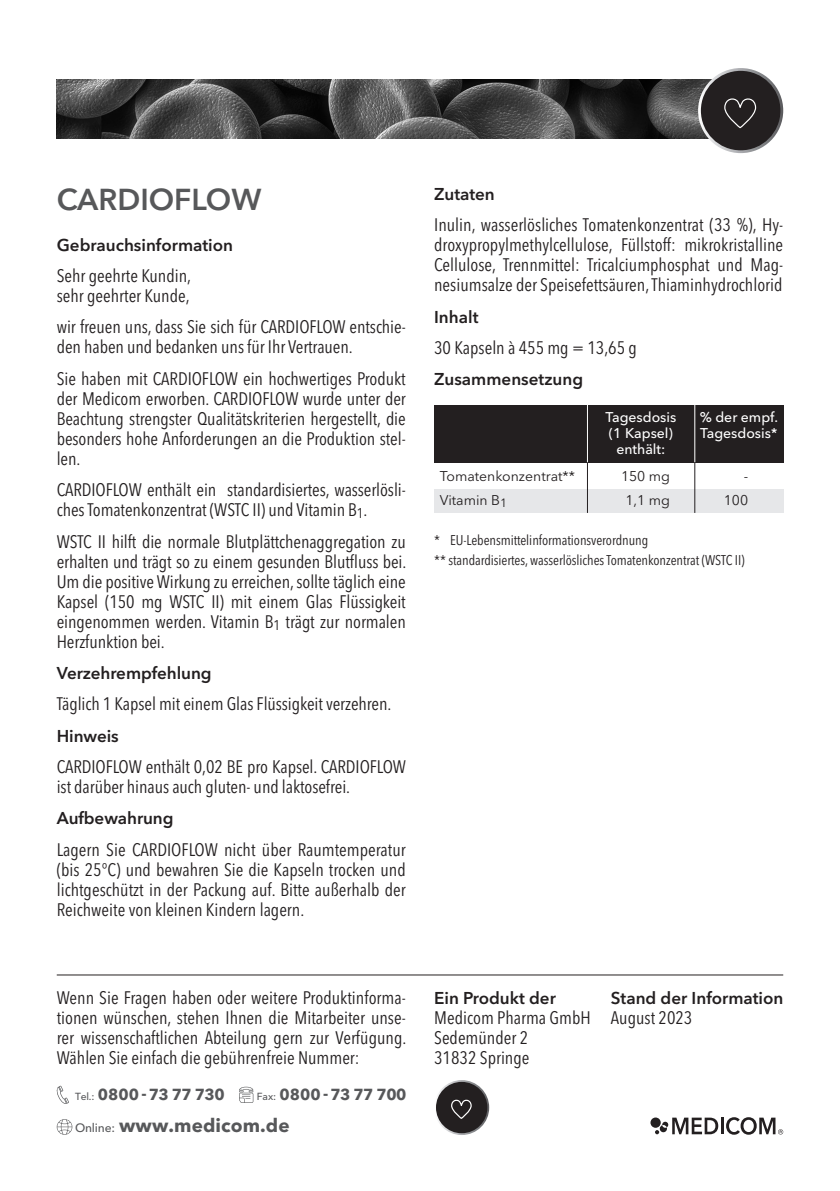
<style>
.page{position:relative;width:840px;height:1191px;background:#fff}
.page>*{position:absolute;margin:0;border:0;box-sizing:border-box;transform-origin:0 0}
.t1{font:600 30px "Avenir Next LT Pro";color:#57585a}
.t2{font:700 18.8px "Avenir Next LT Pro";letter-spacing:.005em;color:#57585a}
.Texto_Avenir_9pt__10_inter{font:condensed 18px/20px "Avenir Next LT Pro";letter-spacing:-.005em;color:#231f20}
.Texto_Avenir_9pt__12_inter{font:condensed 18px/20px "Avenir Next LT Pro";letter-spacing:-.005em;color:#231f20}
.Texto_Avenir_9pt__10_inter-2{font:600 17px "Avenir Next LT Pro";color:#231f20}
.Texto_Avenir_9pt__12_inter-2{font:600 17px "Avenir Next LT Pro";color:#231f20}
.t3{font:700 15.8px "Avenir Next LT Pro";letter-spacing:-.03em;color:#57585a}
.Texto_Avenir_9pt__12_inter-3{font:condensed 14px/20px "Avenir Next LT Pro";letter-spacing:-.005em;color:#231f20}
.t4{font:500 14px/16px "Avenir Next LT Pro";color:#fff;text-align:center}
.t5{font:14px "Avenir Next LT Pro";color:#231f20}
.s1{font-weight:500;font-size:10.2px}
.s2{font-weight:500;font-size:12px}
</style>
<div class="page">
<img style="left:57px;top:79px;width:653px;height:60px">
<svg style="left:697px;top:68px;width:85px;height:85px"></svg>
<div style="left:700px;top:71px;width:80px;height:79px;background:#231f20;border-radius:50%"></div>
<svg style="left:724px;top:98px;width:32px;height:31px"></svg>
<div style="left:434px;top:489px;width:348px;height:24px;background:#e6e7e9"></div>
<div style="left:434px;top:405px;width:348px;height:57px;background:#231f20"></div>
<hr style="left:586px;top:462px;width:1px;height:51px;background:#231f20">
<hr style="left:586px;top:405px;width:1px;height:57px;background:#fff">
<hr style="left:694px;top:462px;width:1px;height:51px;background:#231f20">
<hr style="left:694px;top:405px;width:1px;height:57px;background:#fff">
<hr style="left:57px;top:974px;width:725px;height:1px;background:#231f20">
<svg style="left:434px;top:1080px;width:55px;height:55px"></svg>
<div style="left:436px;top:1081px;width:51px;height:52px;background:#231f20;border-radius:50%"></div>
<svg style="left:451px;top:1099px;width:20px;height:20px"></svg>
<svg style="left:56px;top:1085px;width:13px;height:19px"></svg>
<svg style="left:57px;top:1119px;width:15px;height:15px"></svg>
<svg style="left:239px;top:1086px;width:14px;height:17px"></svg>
<svg style="left:650px;top:1117px;width:10px;height:10px"></svg>
<svg style="left:654px;top:1117px;width:63px;height:17px"></svg>
<hr style="left:720px;top:1117px;width:3px;height:17px;background:#231f20">
<svg style="left:726px;top:1117px;width:56px;height:17px"></svg>
<p class="t1" style="left:57px;top:181px;width:206px">CARDIOFLOW</p>
<p class="Texto_Avenir_9pt__10_inter-2" style="left:57px;top:234px;width:178px">Gebrauchsinformation</p>
<p class="Texto_Avenir_9pt__10_inter" style="left:57px;top:266px;width:136px">Sehr geehrte Kundin, sehr geehrter Kunde,</p>
<p class="Texto_Avenir_9pt__10_inter" style="left:57px;top:317px;width:350px">wir freuen uns, dass Sie sich für CARDIOFLOW entschie&shy;den haben und bedanken uns für Ihr Vertrauen.</p>
<p class="Texto_Avenir_9pt__10_inter" style="left:57px;top:368px;width:350px;text-align:justify">Sie haben mit CARDIOFLOW ein hochwertiges Produkt der Medicom erworben. CARDIOFLOW wurde unter der Beachtung strengster Qualitätskriterien hergestellt, die besonders hohe Anforderungen an die Produktion stel&shy;len.</p>
<p class="Texto_Avenir_9pt__10_inter" style="left:57px;top:480px;width:350px">CARDIOFLOW enthält ein standardisiertes, wasserlösli&shy;ches Tomatenkonzentrat (WSTC II) und Vitamin B<sub>1</sub>.</p>
<p class="Texto_Avenir_9pt__10_inter" style="left:57px;top:531px;width:351px;text-align:justify">WSTC II hilft die normale Blutplättchenaggregation zu erhalten und trägt so zu einem gesunden Blutfluss bei.<br>Um die positive Wirkung zu erreichen, sollte täglich eine Kapsel (150 mg WSTC II) mit einem Glas Flüssigkeit eingenommen werden. Vitamin B<sub>1</sub> trägt zur normalen Herzfunktion bei.</p>
<p class="Texto_Avenir_9pt__10_inter-2" style="left:57px;top:662px;width:156px">Verzehrempfehlung</p>
<p class="Texto_Avenir_9pt__10_inter" style="left:57px;top:694px;width:336px">Täglich 1 Kapsel mit einem Glas Flüssigkeit verzehren.</p>
<p class="Texto_Avenir_9pt__10_inter-2" style="left:57px;top:725px;width:64px">Hinweis</p>
<p class="Texto_Avenir_9pt__12_inter" style="left:57px;top:756px;width:350px">CARDIOFLOW enthält 0,02 BE pro Kapsel. CARDIOFLOW ist darüber hinaus auch gluten- und laktosefrei.</p>
<p class="Texto_Avenir_9pt__10_inter-2" style="left:57px;top:808px;width:118px">Aufbewahrung</p>
<p class="Texto_Avenir_9pt__12_inter" style="left:57px;top:839px;width:350px;text-align:justify">Lagern Sie CARDIOFLOW nicht über Raumtemperatur (bis 25°C) und bewahren Sie die Kapseln trocken und lichtgeschützt in der Packung auf. Bitte außerhalb der Reichweite von kleinen Kindern lagern.</p>
<p class="Texto_Avenir_9pt__10_inter" style="left:57px;top:988px;width:351px;text-align:justify">Wenn Sie Fragen haben oder weitere Produktinforma&shy;tionen wünschen, stehen Ihnen die Mitarbeiter unse&shy;rer wissenschaftlichen Abteilung gern zur Verfügung.<br>Wählen Sie einfach die gebührenfreie Nummer:</p>
<p class="t3" style="left:75px;top:1085px;width:151px"><span class="s1">Tel.:</span> 0800 -73 77 730</p>
<p class="t2" style="left:75px;top:1113px;width:216px"><span class="s2">Online:</span> www.medicom.de</p>
<p class="t3" style="left:257px;top:1085px;width:151px"><span class="s1">Fax:</span> 0800 -73 77 700</p>
<p class="Texto_Avenir_9pt__12_inter-2" style="left:434px;top:184px;width:62px">Zutaten</p>
<p class="Texto_Avenir_9pt__10_inter" style="left:434px;top:215px;width:350px;text-align:justify">Inulin, wasserlösliches Tomatenkonzentrat (33 %), Hy&shy;droxypropylmethylcellulose, Füllstoff: mikrokristalline Cellulose, Trennmittel: Tricalciumphosphat und Mag&shy;nesiumsalze der Speisefettsäuren, Thiaminhydrochlorid</p>
<p class="Texto_Avenir_9pt__10_inter-2" style="left:434px;top:306px;width:46px">Inhalt</p>
<p class="Texto_Avenir_9pt__10_inter" style="left:434px;top:338px;width:204px">30 Kapseln à 455 mg = 13,65 g</p>
<p class="Texto_Avenir_9pt__10_inter-2" style="left:434px;top:369px;width:150px">Zusammensetzung</p>
<p class="t4" style="left:605px;top:409px;width:72px">Tagesdosis (1 Kapsel) enthält:</p>
<p class="t4" style="left:699px;top:409px;width:80px;text-align:left">% der empf.<br>Tagesdosis*</p>
<p class="t5" style="left:439px;top:468px;width:136px">Tomatenkonzentrat**</p>
<p class="t5" style="left:620px;top:468px;width:51px">150 mg</p>
<p class="t5" style="left:743px;top:468px;width:6px">-</p>
<p class="t5" style="left:439px;top:492px;width:69px">Vitamin B<sub>1</sub></p>
<p class="t5" style="left:625px;top:492px;width:46px">1,1 mg</p>
<p class="t5" style="left:723px;top:492px;width:26px">100</p>
<p class="Texto_Avenir_9pt__12_inter-3" style="left:434px;top:530px;width:312px">* EU-Lebensmittelinformationsverordnung<br>** standardisiertes, wasserlösliches Tomatenkonzentrat (WSTC II)</p>
<p class="Texto_Avenir_9pt__10_inter-2" style="left:434px;top:987px;width:123px">Ein Produkt der</p>
<p class="Texto_Avenir_9pt__10_inter" style="left:434px;top:1008px;width:158px">Medicom Pharma GmbH<br>Sedemünder 2<br>31832 Springe</p>
<p class="Texto_Avenir_9pt__10_inter-2" style="left:610px;top:988px;width:174px">Stand der Information</p>
<p class="Texto_Avenir_9pt__10_inter" style="left:610px;top:1008px;width:83px">August 2023</p>
</div>
